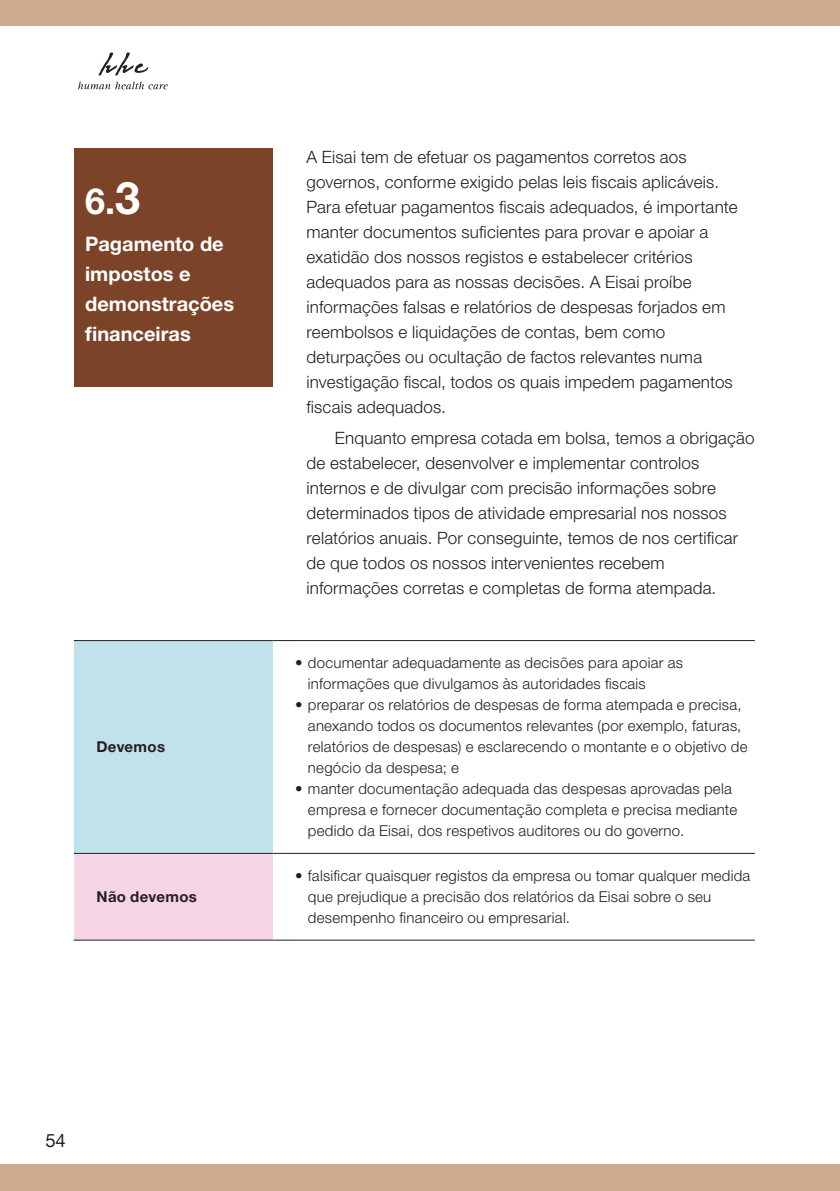
<style>
.page{position:relative;width:840px;height:1191px;background:#fff}
.page>*{position:absolute;margin:0;border:0;box-sizing:border-box;transform-origin:0 0}
.Title_No{font:700 36px "Helvetica Neue LT Std";color:#fff}
.t1{font:700 20px/30px "Helvetica Neue LT Std";color:#fff}
.t2{font:18.4px "Helvetica Neue LT Std";color:#231f20}
.Body_9pt{font:300 17px/25px "Helvetica Neue LT Std";letter-spacing:.01em;color:#231f20}
.Body_9pt_Ind5{font:300 17px/25px "Helvetica Neue LT Std";letter-spacing:.015em;color:#231f20}
.t3{font:300 15px/21px "Helvetica Neue LT Std";letter-spacing:.015em;color:#231f20}
.Body_8pt{font:700 15px "Helvetica Neue LT Std";letter-spacing:.02em;color:#231f20}
.s1{font-size:45px}
</style>
<div class="page">
<div style="left:0;top:0;width:839px;height:26px;background:#cda98f"></div>
<div style="left:0;top:1164px;width:839px;height:27px;background:#cda98f"></div>
<div style="left:74px;top:149px;width:198px;height:238px;background:#7b4429"></div>
<div style="left:74px;top:640px;width:198px;height:213px;background:#c1e1ec"></div>
<div style="left:74px;top:853px;width:198px;height:87px;background:#f5d4e4"></div>
<hr style="left:74px;top:640px;width:198px;height:1px;background:#231f20">
<hr style="left:272px;top:640px;width:482px;height:1px;background:#231f20">
<hr style="left:74px;top:853px;width:198px;height:1px;background:#231f20">
<hr style="left:272px;top:853px;width:482px;height:1px;background:#231f20">
<hr style="left:74px;top:939px;width:198px;height:1px;background:#231f20">
<hr style="left:272px;top:939px;width:482px;height:1px;background:#231f20">
<svg style="left:98px;top:52px;width:51px;height:24px"></svg>
<svg style="left:78px;top:82px;width:90px;height:7px"></svg>
<p class="Title_No" style="left:85px;top:179px;width:57px">6.<span class="s1">3</span></p>
<p class="t1" style="left:85px;top:228px;width:150px">Pagamento de impostos e demonstrações financeiras</p>
<p class="Body_8pt" style="left:96px;top:737px;width:70px">Devemos</p>
<p class="Body_8pt" style="left:96px;top:887px;width:102px">Não devemos</p>
<p class="Body_9pt" style="left:306px;top:144px;width:432px">A Eisai tem de efetuar os pagamentos corretos aos governos, conforme exigido pelas leis fiscais aplicáveis.<br>Para efetuar pagamentos fiscais adequados, é importante manter documentos suficientes para provar e apoiar a exatidão dos nossos registos e estabelecer critérios adequados para as nossas decisões. A Eisai proíbe informações falsas e relatórios de despesas forjados em reembolsos e liquidações de contas, bem como deturpações ou ocultação de factos relevantes numa investigação fiscal, todos os quais impedem pagamentos fiscais adequados.</p>
<p class="Body_9pt_Ind5" style="left:306px;top:425px;width:449px;text-indent:28px">Enquanto empresa cotada em bolsa, temos a obrigação de estabelecer, desenvolver e implementar controlos internos e de divulgar com precisão informações sobre determinados tipos de atividade empresarial nos nossos relatórios anuais. Por conseguinte, temos de nos certificar de que todos os nossos intervenientes recebem informações corretas e completas de forma atempada.</p>
<p class="t3" style="left:308px;top:652px;width:376px;text-indent:-13px">• documentar adequadamente as decisões para apoiar as informações que divulgamos às autoridades fiscais</p>
<p class="t3" style="left:308px;top:694px;width:441px;text-indent:-13px">• preparar os relatórios de despesas de forma atempada e precisa, anexando todos os documentos relevantes (por exemplo, faturas, relatórios de despesas) e esclarecendo o montante e o objetivo de negócio da despesa; e</p>
<p class="t3" style="left:308px;top:778px;width:430px;text-indent:-13px">• manter documentação adequada das despesas aprovadas pela empresa e fornecer documentação completa e precisa mediante pedido da Eisai, dos respetivos auditores ou do governo.</p>
<p class="t3" style="left:308px;top:865px;width:444px;text-indent:-13px">• falsificar quaisquer registos da empresa ou tomar qualquer medida que prejudique a precisão dos relatórios da Eisai sobre o seu desempenho financeiro ou empresarial.</p>
<p class="t2" style="left:45px;top:1129px;width:22px">54</p>
</div>
